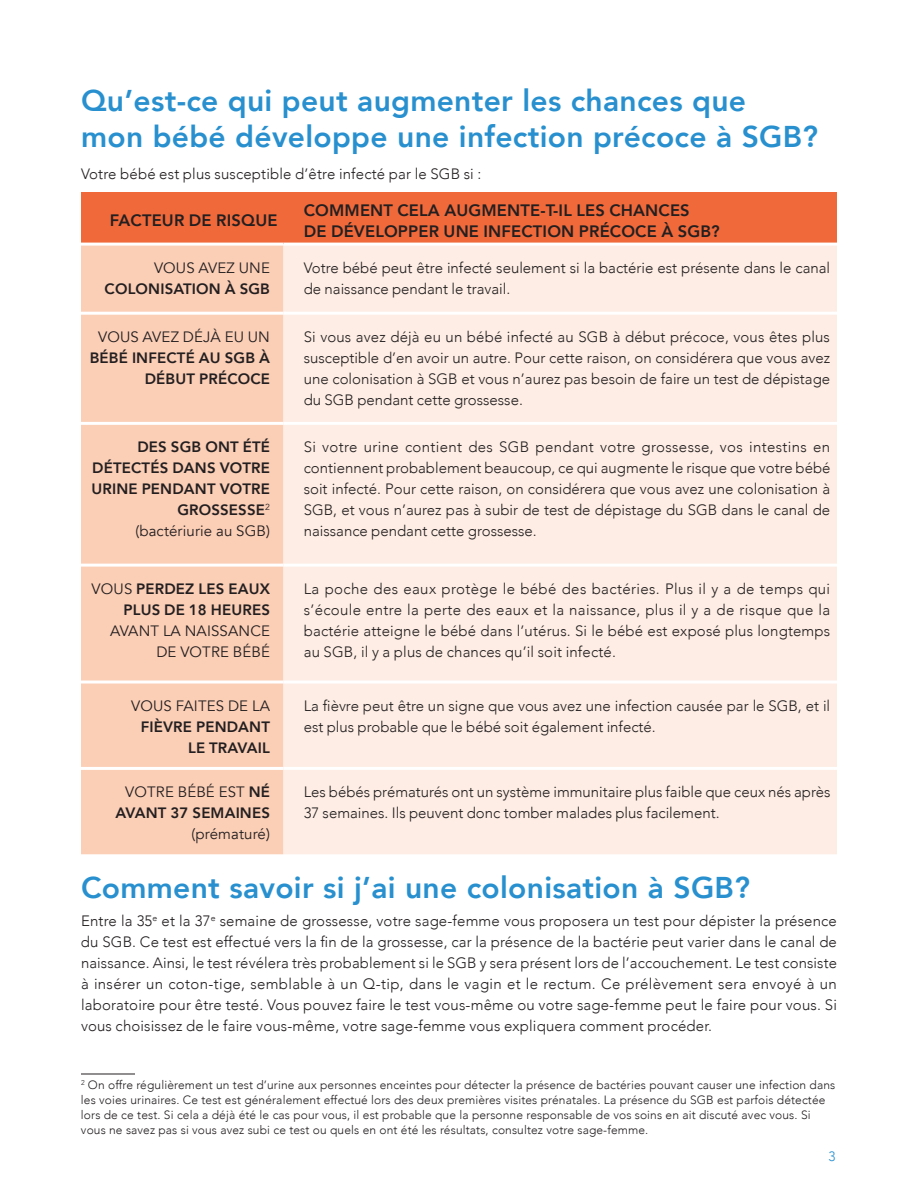
<style>
.page{position:relative;width:918px;height:1188px;background:#fff}
.page>*{position:absolute;margin:0;border:0;box-sizing:border-box;transform-origin:0 0}
.Subhead{font:800 30px/36px "Avenir";letter-spacing:.01em;color:#2890cf}
.Body_text{font:800 16.5px/21px "Avenir";letter-spacing:.01em;color:#231f20}
.Table_body{font:300 15px/21px "Avenir";color:#231f20}
.Body_text-2{font:300 15px/21px "Avenir";letter-spacing:.01em;color:#231f20;text-align:justify}
.Body_text-3{font:800 15px/21px "Avenir";letter-spacing:.01em;color:#231f20;text-align:right}
.Body_text-4{font:15px/21px "Avenir";letter-spacing:.01em;color:#231f20;text-align:right}
.t1{font:300 13.5px "Avenir";color:#2890cf}
.Footnote{font:300 12px/15px "Avenir";letter-spacing:.01em;color:#231f20}
.s1{font-weight:400}
.s2{font-weight:800}
</style>
<div class="page">
<div style="left:81px;top:192px;width:756px;height:51px;background:#f0693a"></div>
<div style="left:81px;top:246px;width:203px;height:608px;background:#fbceb6"></div>
<div style="left:284px;top:246px;width:553px;height:608px;background:#fdede4"></div>
<hr style="left:81px;top:312px;width:203px;height:3px;background:#fff">
<hr style="left:284px;top:312px;width:553px;height:3px;background:#fff">
<hr style="left:81px;top:422px;width:203px;height:3px;background:#fff">
<hr style="left:284px;top:422px;width:553px;height:3px;background:#fff">
<hr style="left:81px;top:564px;width:203px;height:3px;background:#fff">
<hr style="left:284px;top:564px;width:553px;height:3px;background:#fff">
<hr style="left:81px;top:681px;width:203px;height:3px;background:#fff">
<hr style="left:284px;top:681px;width:553px;height:3px;background:#fff">
<hr style="left:81px;top:767px;width:203px;height:3px;background:#fff">
<hr style="left:284px;top:767px;width:553px;height:3px;background:#fff">
<hr style="left:81px;top:1074px;width:54px;height:1px;background:#231f20">
<p class="Subhead" style="left:81px;top:83px;width:739px">Qu’est-ce qui peut augmenter les chances que<br>mon bébé développe une infection précoce à SGB?</p>
<p class="Body_text-2" style="left:81px;top:164px;width:402px">Votre bébé est plus susceptible d’être infecté par le SGB si :</p>
<p class="Body_text" style="left:110px;top:210px;width:169px">FACTEUR DE RISQUE</p>
<p class="Body_text" style="left:304px;top:200px;width:418px">COMMENT CELA AUGMENTE-T-IL LES CHANCES<br>DE DÉVELOPPER UNE INFECTION PRÉCOCE À SGB?</p>
<p class="Body_text-3" style="left:105px;top:257px;width:167px"><span class="s1">VOUS AVEZ UNE<br></span>COLONISATION À SGB</p>
<p class="Table_body" style="left:304px;top:257px;width:528px">Votre bébé peut être infecté seulement si la bactérie est présente dans le canal de naissance pendant le travail.</p>
<p class="Body_text-3" style="left:90px;top:326px;width:182px"><span class="s1">VOUS AVEZ DÉJÀ EU UN<br></span>BÉBÉ INFECTÉ AU SGB À<br>DÉBUT PRÉCOCE</p>
<p class="Table_body" style="left:304px;top:326px;width:528px;text-align:justify">Si vous avez déjà eu un bébé infecté au SGB à début précoce, vous êtes plus susceptible d’en avoir un autre. Pour cette raison, on considérera que vous avez une colonisation à SGB et vous n’aurez pas besoin de faire un test de dépistage du SGB pendant cette grossesse.</p>
<p class="Body_text-3" style="left:91px;top:436px;width:180px">DES SGB ONT ÉTÉ<br>DÉTECTÉS DANS VOTRE<br>URINE PENDANT VOTRE<br>GROSSESSE<sup>2<br></sup><span class="s1">(bactériurie au SGB)</span></p>
<p class="Table_body" style="left:304px;top:436px;width:528px;text-align:justify">Si votre urine contient des SGB pendant votre grossesse, vos intestins en contiennent probablement beaucoup, ce qui augmente le risque que votre bébé soit infecté. Pour cette raison, on considérera que vous avez une colonisation à SGB, et vous n’aurez pas à subir de test de dépistage du SGB dans le canal de naissance pendant cette grossesse.</p>
<p class="Body_text-4" style="left:92px;top:578px;width:180px">VOUS <span class="s2">PERDEZ LES EAUX<br>PLUS DE 18 HEURES<br></span>AVANT LA NAISSANCE<br>DE VOTRE BÉBÉ</p>
<p class="Table_body" style="left:304px;top:578px;width:528px;text-align:justify">La poche des eaux protège le bébé des bactéries. Plus il y a de temps qui s’écoule entre la perte des eaux et la naissance, plus il y a de risque que la bactérie atteigne le bébé dans l’utérus. Si le bébé est exposé plus longtemps au SGB, il y a plus de chances qu’il soit infecté.</p>
<p class="Body_text-3" style="left:131px;top:695px;width:140px"><span class="s1">VOUS FAITES DE LA<br></span>FIÈVRE PENDANT<br>LE TRAVAIL</p>
<p class="Table_body" style="left:304px;top:695px;width:528px">La fièvre peut être un signe que vous avez une infection causée par le SGB, et il est plus probable que le bébé soit également infecté.</p>
<p class="Body_text-4" style="left:115px;top:782px;width:156px">VOTRE BÉBÉ EST <span class="s2">NÉ<br>AVANT 37 SEMAINES </span>(prématuré)</p>
<p class="Table_body" style="left:304px;top:781px;width:528px">Les bébés prématurés ont un système immunitaire plus faible que ceux nés après<br>37 semaines. Ils peuvent donc tomber malades plus facilement.</p>
<p class="Subhead" style="left:81px;top:869px;width:670px">Comment savoir si j’ai une colonisation à SGB?</p>
<p class="Body_text-2" style="left:81px;top:910px;width:758px">Entre la 35<sup>e</sup> et la 37<sup>e</sup> semaine de grossesse, votre sage-femme vous proposera un test pour dépister la présence du SGB. Ce test est effectué vers la fin de la grossesse, car la présence de la bactérie peut varier dans le canal de naissance. Ainsi, le test révélera très probablement si le SGB y sera présent lors de l’accouchement. Le test consiste à insérer un coton-tige, semblable à un Q-tip, dans le vagin et le rectum. Ce prélèvement sera envoyé à un laboratoire pour être testé. Vous pouvez faire le test vous-même ou votre sage-femme peut le faire pour vous. Si vous choisissez de le faire vous-même, votre sage-femme vous expliquera comment procéder.</p>
<p class="Footnote" style="left:81px;top:1077px;width:756px"><sup>2</sup> On offre régulièrement un test d’urine aux personnes enceintes pour détecter la présence de bactéries pouvant causer une infection dans les voies urinaires. Ce test est généralement effectué lors des deux premières visites prénatales. La présence du SGB est parfois détectée lors de ce test. Si cela a déjà été le cas pour vous, il est probable que la personne responsable de vos soins en ait discuté avec vous. Si vous ne savez pas si vous avez subi ce test ou quels en ont été les résultats, consultez votre sage-femme.</p>
<p class="t1" style="left:828px;top:1148px;width:9px">3</p>
</div>
